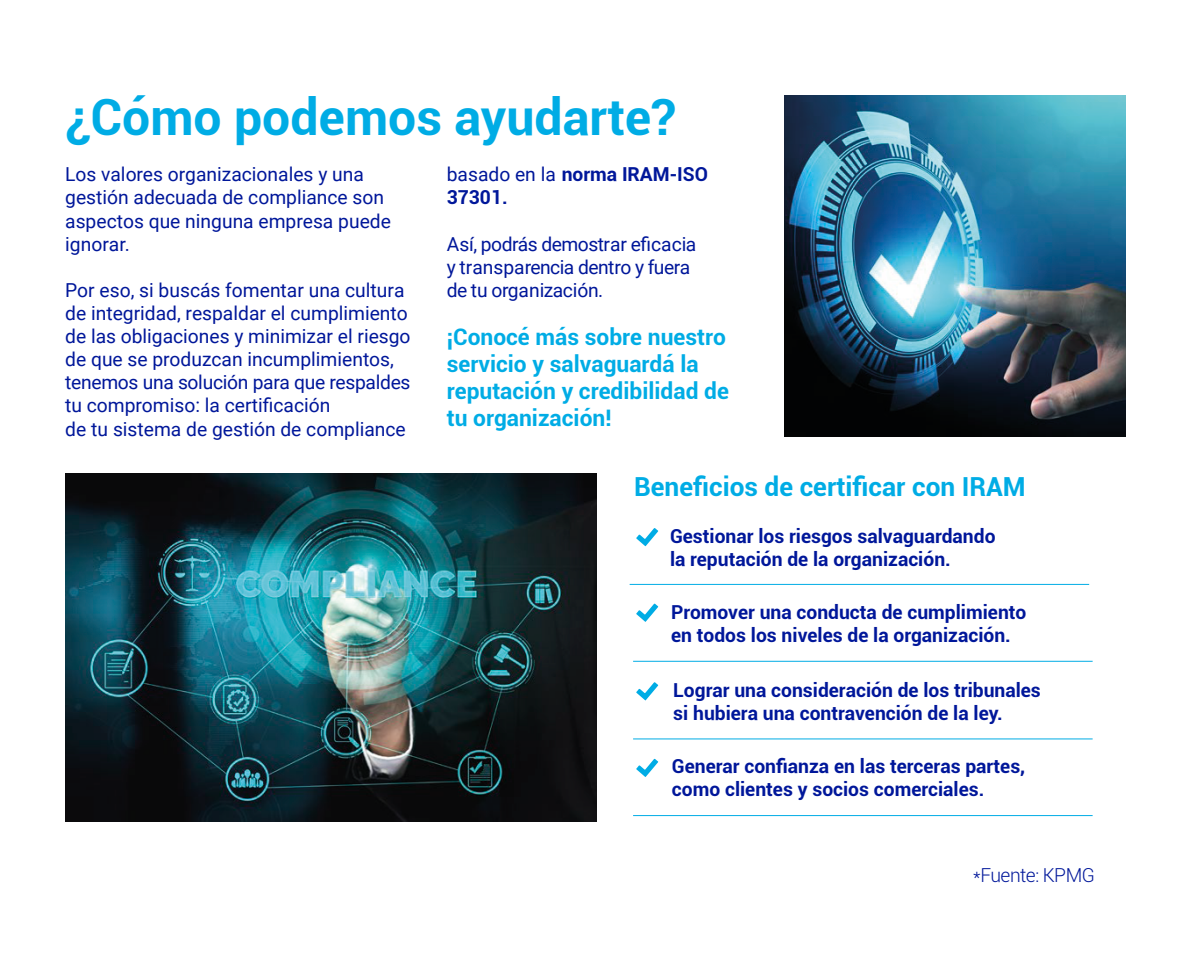
<style>
.page{position:relative;width:1189px;height:957px;background:#fff}
.page>*{position:absolute;margin:0;border:0;box-sizing:border-box;transform-origin:0 0}
.t1{font:700 49.88px "Roboto";color:#00ace5}
.t2{font:700 26.25px "Roboto";color:#00ace5}
.t3{font:700 22.75px/27.3px "Roboto";color:#00ace5}
.t4{font:19.25px/23.1px "Roboto";color:#00179a}
.t5{font:700 19.25px/23.1px "Roboto";color:#00179a}
.t6{font:19.25px/23.1px "Roboto";letter-spacing:-.025em;color:#00179a}
.t7{font:300 19.25px "Roboto";letter-spacing:-.025em;color:#00179a}
.s1{font-weight:400}
</style>
<div class="page">
<svg style="left:636px;top:528px;width:22px;height:18px"></svg>
<svg style="left:636px;top:603px;width:22px;height:18px"></svg>
<svg style="left:636px;top:682px;width:22px;height:18px"></svg>
<svg style="left:636px;top:758px;width:22px;height:18px"></svg>
<hr style="left:629px;top:584px;width:459px;height:1px;background:#00ace5">
<hr style="left:633px;top:660px;width:459px;height:1px;background:#00ace5">
<hr style="left:633px;top:738px;width:459px;height:1px;background:#00ace5">
<hr style="left:633px;top:815px;width:459px;height:1px;background:#00ace5">
<img style="left:784px;top:96px;width:340px;height:340px">
<img style="left:65px;top:473px;width:531px;height:347px">
<h1 class="t1" style="left:65px;top:82px;width:612px">¿Cómo podemos ayudarte?</h1>
<p class="t4" style="left:65px;top:162px;width:327px">Los valores organizacionales y una gestión adecuada de compliance son aspectos que ninguna empresa puede ignorar.</p>
<p class="t4" style="left:65px;top:278px;width:347px">Por eso, si buscás fomentar una cultura de integridad, respaldar el cumplimiento de las obligaciones y minimizar el riesgo de que se produzcan incumplimientos, tenemos una solución para que respaldes tu compromiso: la certificación<br>de tu sistema de gestión de compliance</p>
<p class="t5" style="left:446px;top:162px;width:263px"><span class="s1">basado en la</span> norma IRAM-ISO<br>37301.</p>
<p class="t6" style="left:446px;top:231px;width:251px">Así, podrás demostrar eficacia y transparencia dentro y fuera de tu organización.</p>
<p class="t3" style="left:446px;top:322px;width:284px">¡Conocé más sobre nuestro servicio y salvaguardá la reputación y credibilidad de tu organización!</p>
<h2 class="t2" style="left:634px;top:468px;width:393px">Beneficios de certificar con IRAM</h2>
<p class="t5" style="left:669px;top:523px;width:327px">Gestionar los riesgos salvaguardando la reputación de la organización.</p>
<p class="t5" style="left:671px;top:599px;width:357px">Promover una conducta de cumplimiento en todos los niveles de la organización.</p>
<p class="t5" style="left:673px;top:677px;width:369px">Lograr una consideración de los tribunales si hubiera una contravención de la ley.</p>
<p class="t5" style="left:671px;top:754px;width:355px">Generar confianza en las terceras partes, como clientes y socios comerciales.</p>
<p class="t7" style="left:972px;top:861px;width:124px">*Fuente: KPMG</p>
</div>
